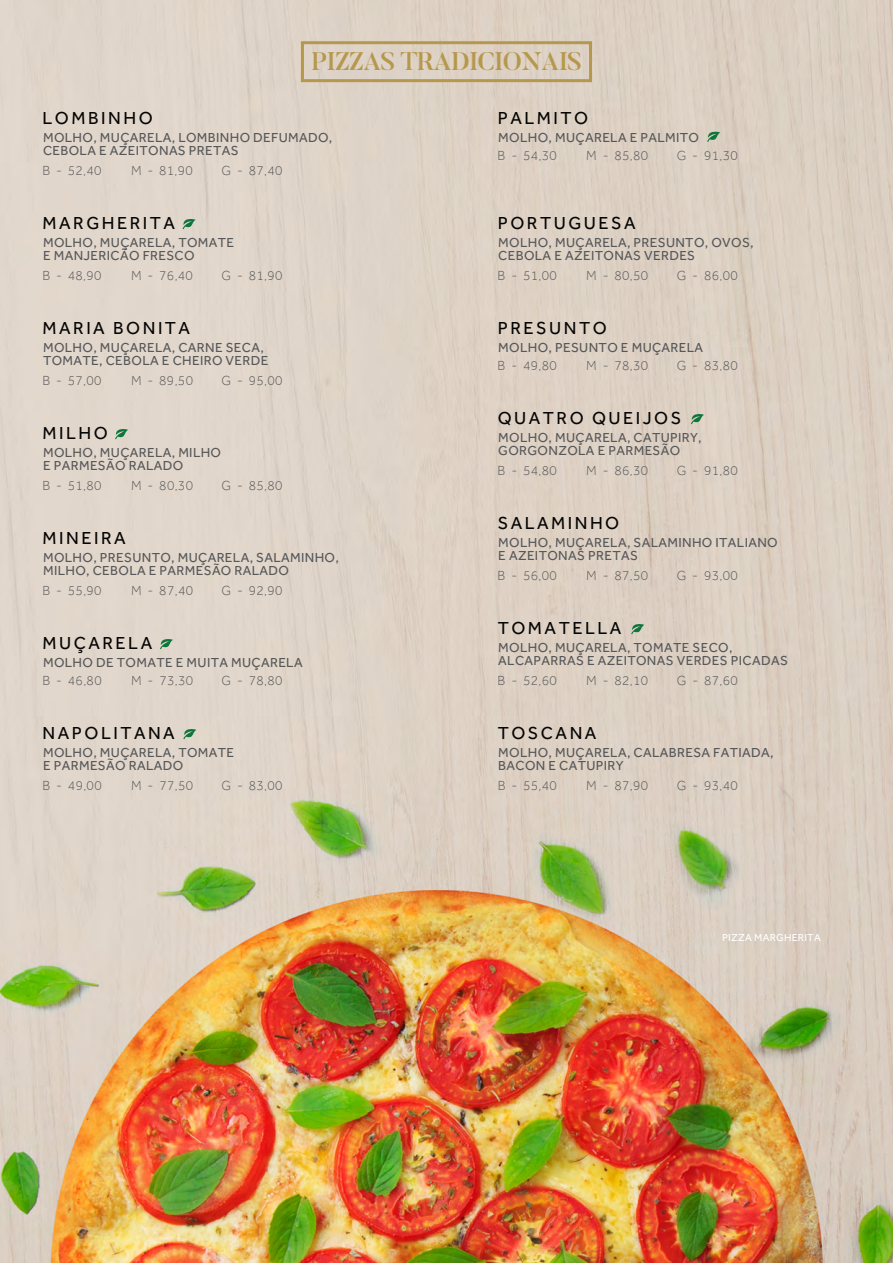
<style>
.page{position:relative;width:893px;height:1263px;background:#fff}
.page>*{position:absolute;margin:0;border:0;box-sizing:border-box;transform-origin:0 0}
.t1{font:500 25.35px "Butler";letter-spacing:-.025em;color:#b6984c}
.t2{font:18px "Effra";letter-spacing:.14em;color:#050504}
.t3{font:13.5px/13.5px "Effra";letter-spacing:.025em;color:#57585a}
.t4{font:300 13.5px "Effra";letter-spacing:.025em;color:#57585a}
.t5{font:10.5px "Effra";letter-spacing:.025em;color:#fff}
</style>
<div class="page">
<img style="left:0;top:0;width:893px;height:1263px">
<div style="left:301px;top:41px;width:291px;height:41px;border:3px solid #b6984c"></div>
<svg style="left:182px;top:218px;width:14px;height:11px"></svg>
<svg style="left:707px;top:131px;width:14px;height:11px"></svg>
<svg style="left:115px;top:428px;width:14px;height:11px"></svg>
<svg style="left:160px;top:638px;width:14px;height:11px"></svg>
<svg style="left:183px;top:728px;width:14px;height:11px"></svg>
<svg style="left:691px;top:413px;width:14px;height:11px"></svg>
<svg style="left:631px;top:623px;width:14px;height:11px"></svg>
<h1 class="t1" style="left:311px;top:45px;width:272px">PIZZAS TRADICIONAIS</h1>
<h2 class="t2" style="left:43px;top:108px;width:112px">LOMBINHO</h2>
<p class="t3" style="left:43px;top:130px;width:291px">MOLHO, MUÇARELA, LOMBINHO DEFUMADO,<br>CEBOLA E AZEITONAS PRETAS</p>
<p class="t4" style="left:42px;top:163px;width:61px">B - 52,40</p>
<p class="t4" style="left:131px;top:163px;width:63px">M - 81,90</p>
<p class="t4" style="left:221px;top:163px;width:63px">G - 87,40</p>
<h2 class="t2" style="left:43px;top:213px;width:134px">MARGHERITA</h2>
<p class="t3" style="left:43px;top:235px;width:193px">MOLHO, MUÇARELA, TOMATE<br>E MANJERICÃO FRESCO</p>
<p class="t4" style="left:42px;top:268px;width:61px">B - 48,90</p>
<p class="t4" style="left:131px;top:268px;width:63px">M - 76,40</p>
<p class="t4" style="left:221px;top:268px;width:63px">G - 81,90</p>
<h2 class="t2" style="left:43px;top:318px;width:149px">MARIA BONITA</h2>
<p class="t3" style="left:43px;top:340px;width:227px">MOLHO, MUÇARELA, CARNE SECA,<br>TOMATE, CEBOLA E CHEIRO VERDE</p>
<p class="t4" style="left:42px;top:373px;width:61px">B - 57,00</p>
<p class="t4" style="left:131px;top:373px;width:63px">M - 89,50</p>
<p class="t4" style="left:221px;top:373px;width:63px">G - 95,00</p>
<h2 class="t2" style="left:43px;top:423px;width:67px">MILHO</h2>
<p class="t3" style="left:43px;top:445px;width:180px">MOLHO, MUÇARELA, MILHO<br>E PARMESÃO RALADO</p>
<p class="t4" style="left:42px;top:478px;width:61px">B - 51,80</p>
<p class="t4" style="left:131px;top:478px;width:63px">M - 80,30</p>
<p class="t4" style="left:221px;top:478px;width:63px">G - 85,80</p>
<h2 class="t2" style="left:43px;top:528px;width:85px">MINEIRA</h2>
<p class="t3" style="left:43px;top:550px;width:297px">MOLHO, PRESUNTO, MUÇARELA, SALAMINHO,<br>MILHO, CEBOLA E PARMESÃO RALADO</p>
<p class="t4" style="left:42px;top:583px;width:61px">B - 55,90</p>
<p class="t4" style="left:131px;top:583px;width:63px">M - 87,40</p>
<p class="t4" style="left:222px;top:583px;width:63px">G - 92,90</p>
<h2 class="t2" style="left:43px;top:633px;width:111px">MUÇARELA</h2>
<p class="t3" style="left:43px;top:655px;width:261px">MOLHO DE TOMATE E MUITA MUÇARELA</p>
<p class="t4" style="left:42px;top:673px;width:61px">B - 46,80</p>
<p class="t4" style="left:131px;top:673px;width:63px">M - 73,30</p>
<p class="t4" style="left:222px;top:673px;width:63px">G - 78,80</p>
<h2 class="t2" style="left:43px;top:723px;width:134px">NAPOLITANA</h2>
<p class="t3" style="left:43px;top:745px;width:193px">MOLHO, MUÇARELA, TOMATE<br>E PARMESÃO RALADO</p>
<p class="t4" style="left:42px;top:778px;width:61px">B - 49,00</p>
<p class="t4" style="left:131px;top:778px;width:63px">M - 77,50</p>
<p class="t4" style="left:222px;top:778px;width:63px">G - 83,00</p>
<h2 class="t2" style="left:498px;top:108px;width:92px">PALMITO</h2>
<p class="t3" style="left:498px;top:130px;width:202px">MOLHO, MUÇARELA E PALMITO</p>
<p class="t4" style="left:498px;top:148px;width:61px">B - 54,30</p>
<p class="t4" style="left:586px;top:148px;width:63px">M - 85,80</p>
<p class="t4" style="left:677px;top:148px;width:63px">G - 91,30</p>
<h2 class="t2" style="left:498px;top:213px;width:139px">PORTUGUESA</h2>
<p class="t3" style="left:498px;top:235px;width:257px">MOLHO, MUÇARELA, PRESUNTO, OVOS,<br>CEBOLA E AZEITONAS VERDES</p>
<p class="t4" style="left:498px;top:268px;width:61px">B - 51,00</p>
<p class="t4" style="left:586px;top:268px;width:63px">M - 80,50</p>
<p class="t4" style="left:677px;top:268px;width:63px">G - 86,00</p>
<h2 class="t2" style="left:498px;top:318px;width:110px">PRESUNTO</h2>
<p class="t3" style="left:498px;top:340px;width:206px">MOLHO, PESUNTO E MUÇARELA</p>
<p class="t4" style="left:498px;top:358px;width:61px">B - 49,80</p>
<p class="t4" style="left:586px;top:358px;width:63px">M - 78,30</p>
<p class="t4" style="left:677px;top:358px;width:63px">G - 83,80</p>
<h2 class="t2" style="left:498px;top:408px;width:185px">QUATRO QUEIJOS</h2>
<p class="t3" style="left:498px;top:430px;width:205px">MOLHO, MUÇARELA, CATUPIRY,<br>GORGONZOLA E PARMESÃO</p>
<p class="t4" style="left:498px;top:463px;width:61px">B - 54,80</p>
<p class="t4" style="left:586px;top:463px;width:63px">M - 86,30</p>
<p class="t4" style="left:677px;top:463px;width:63px">G - 91,80</p>
<h2 class="t2" style="left:498px;top:513px;width:123px">SALAMINHO</h2>
<p class="t3" style="left:498px;top:535px;width:281px">MOLHO, MUÇARELA, SALAMINHO ITALIANO<br>E AZEITONAS PRETAS</p>
<p class="t4" style="left:498px;top:568px;width:61px">B - 56,00</p>
<p class="t4" style="left:586px;top:568px;width:63px">M - 87,50</p>
<p class="t4" style="left:677px;top:568px;width:63px">G - 93,00</p>
<h2 class="t2" style="left:498px;top:618px;width:125px">TOMATELLA</h2>
<p class="t3" style="left:498px;top:640px;width:291px">MOLHO, MUÇARELA, TOMATE SECO,<br>ALCAPARRAS E AZEITONAS VERDES PICADAS</p>
<p class="t4" style="left:498px;top:673px;width:61px">B - 52,60</p>
<p class="t4" style="left:586px;top:673px;width:63px">M - 82,10</p>
<p class="t4" style="left:677px;top:673px;width:63px">G - 87,60</p>
<h2 class="t2" style="left:498px;top:723px;width:100px">TOSCANA</h2>
<p class="t3" style="left:498px;top:745px;width:277px">MOLHO, MUÇARELA, CALABRESA FATIADA,<br>BACON E CATUPIRY</p>
<p class="t4" style="left:498px;top:778px;width:61px">B - 55,40</p>
<p class="t4" style="left:586px;top:778px;width:63px">M - 87,90</p>
<p class="t4" style="left:677px;top:778px;width:63px">G - 93,40</p>
<p class="t5" style="left:722px;top:931px;width:100px">PIZZA MARGHERITA</p>
</div>
